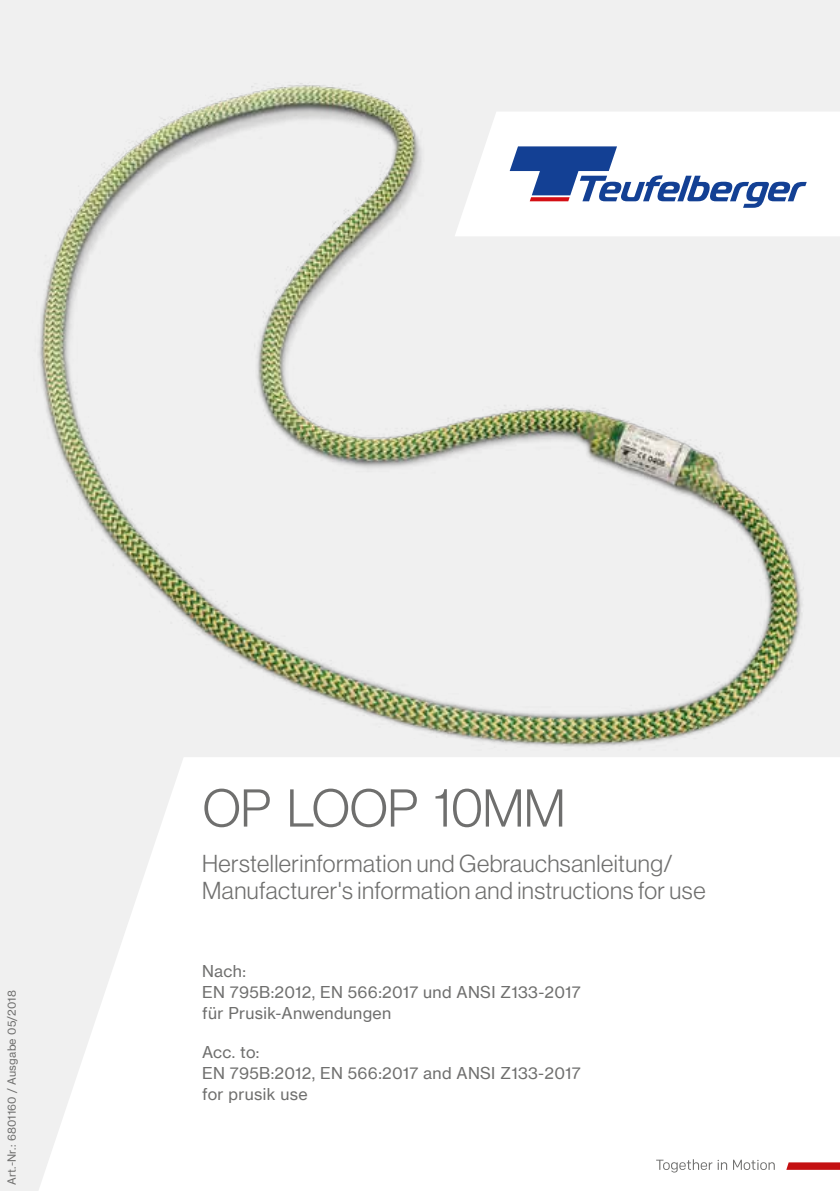
<style>
.page{position:relative;width:840px;height:1191px;background:#fff}
.page>*{position:absolute;margin:0;border:0;box-sizing:border-box;transform-origin:0 0}
.t1{font:52px "N Haas Grotesk DS Pro 45 Lt";letter-spacing:-.01em;color:#6f6f6e}
.t2{font:24px/27px "N Haas Grotesk DS Pro 45 Lt";letter-spacing:.02em;color:#6f6f6e}
.t3{font:16px/21px "N Haas Grotesk TX Pro 55 Rg";letter-spacing:.02em;color:#6f6f6e}
.t4{font:11px "N Haas Grotesk TX Pro 55 Rg";letter-spacing:.02em;color:#6f6f6e}
</style>
<div class="page">
<div style="left:0;top:0;width:839px;height:1191px;background:#f0f0f0"></div>
<img style="left:39px;top:83px;width:763px;height:664px">
<svg style="left:454px;top:112px;width:385px;height:124px;fill:#fff"></svg>
<svg style="left:509px;top:146px;width:297px;height:62px"></svg>
<svg style="left:39px;top:757px;width:800px;height:434px;fill:#fff"></svg>
<svg style="left:785px;top:1162px;width:54px;height:7px"></svg>
<svg style="left:655px;top:1159px;width:119px;height:13px"></svg>
<p class="t4" style="left:5px;top:1185px;width:196px;rotate:-90deg">Art.-Nr.: 6801160 / Ausgabe 05/2018</p>
<h1 class="t1" style="left:202px;top:779px;width:364px">OP LOOP 10MM</h1>
<h2 class="t2" style="left:202px;top:849px;width:504px">Herstellerinformation und Gebrauchsanleitung/<br>Manufacturer's information and instructions for use</h2>
<p class="t3" style="left:202px;top:960px;width:380px">Nach:<br>EN 795B:2012, EN 566:2017 und ANSI Z133-2017 für Prusik-Anwendungen</p>
<p class="t3" style="left:202px;top:1041px;width:380px">Acc. to:<br>EN 795B:2012, EN 566:2017 and ANSI Z133-2017 for prusik use</p>
</div>
